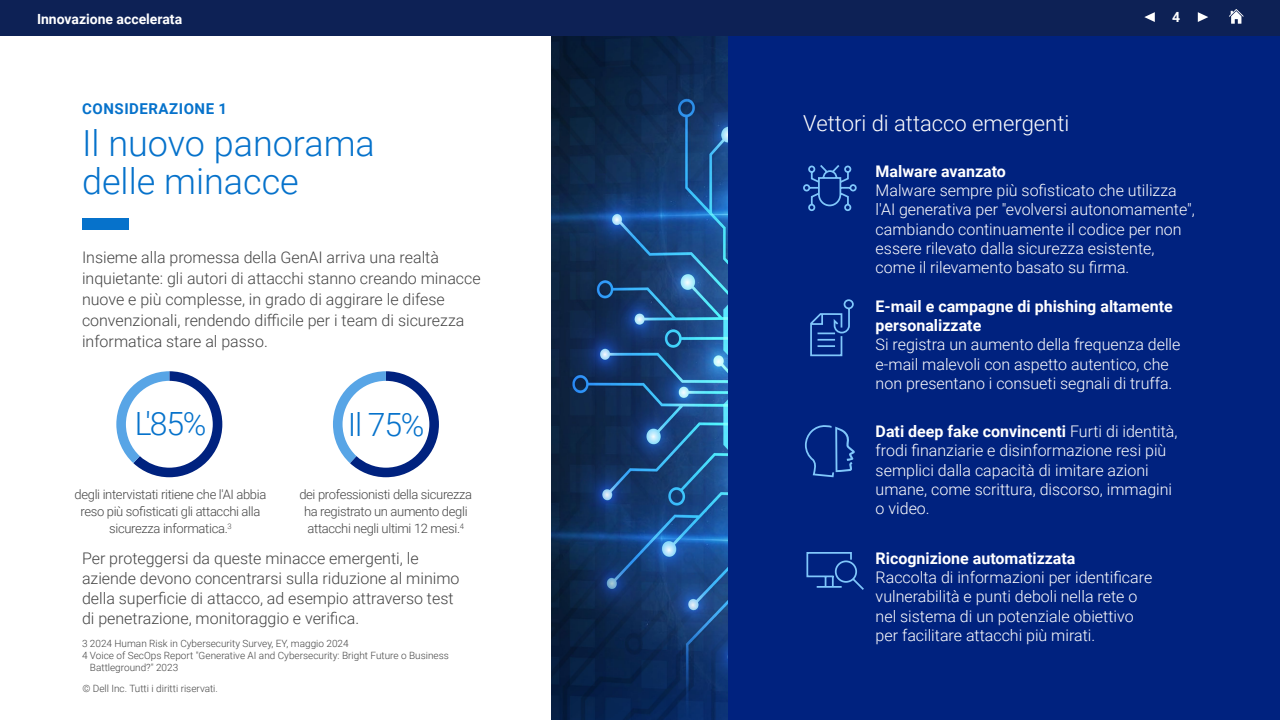
<style>
.page{position:relative;width:1280px;height:720px;background:#fff}
.page>*{position:absolute;margin:0;border:0;box-sizing:border-box;transform-origin:0 0}
.t1{font:300 36px/38px "Roboto";color:#0672cb}
.t2{font:300 32px "Roboto";color:#0672cb}
.t3{font:300 22px "Roboto";color:#fff}
.t4{font:300 16px/19.2px "Roboto";color:#fff}
.t5{font:300 16px/21px "Roboto";color:#444}
.t6{font:700 16px/19.2px "Roboto";color:#fff}
.t7{font:700 15px "Roboto";letter-spacing:.035em;color:#0672cb}
.t8{font:700 14px "Roboto";color:#fff}
.t9{font:300 13px/17px "Roboto";letter-spacing:-.025em;color:#444;text-align:center}
.t10{font:300 10px "Roboto";color:#444}
.s1{font-weight:700}
</style>
<div class="page">
<div style="left:0;top:0;width:1280px;height:36px;background:#0d2155"></div>
<svg style="left:1229px;top:9px;width:15px;height:15px"></svg>
<svg style="left:552px;top:36px;width:176px;height:684px"></svg>
<div style="left:728px;top:36px;width:552px;height:684px;background:#00227f"></div>
<div style="left:82px;top:218px;width:46px;height:12px;background:#0672cb"></div>
<svg style="left:116px;top:371px;width:106px;height:106px"></svg>
<svg style="left:333px;top:371px;width:106px;height:106px"></svg>
<svg style="left:810px;top:299px;width:44px;height:58px"></svg>
<svg style="left:803px;top:165px;width:54px;height:47px"></svg>
<svg style="left:806px;top:552px;width:58px;height:38px"></svg>
<svg style="left:805px;top:425px;width:50px;height:52px"></svg>
<svg style="left:1144px;top:12px;width:11px;height:10px"></svg>
<svg style="left:1198px;top:12px;width:10px;height:10px"></svg>
<p class="t8" style="left:37px;top:9px;width:147px">Innovazione accelerata</p>
<p class="t8" style="left:1172px;top:7px;width:10px">4</p>
<p class="t7" style="left:82px;top:98px;width:146px">CONSIDERAZIONE 1</p>
<h1 class="t1" style="left:82px;top:123px;width:294px">Il nuovo panorama delle minacce</h1>
<p class="t5" style="left:82px;top:247px;width:400px">Insieme alla promessa della GenAI arriva una realtà inquietante: gli autori di attacchi stanno creando minacce nuove e più complesse, in grado di aggirare le difese convenzionali, rendendo difficile per i team di sicurezza informatica stare al passo.</p>
<h2 class="t2" style="left:135px;top:401px;width:73px">L'85%</h2>
<p class="t9" style="left:75px;top:486px;width:193px">degli intervistati ritiene che l'AI abbia reso più sofisticati gli attacchi alla sicurezza informatica.<sup>3</sup></p>
<h2 class="t2" style="left:348px;top:402px;width:78px">Il 75%</h2>
<p class="t9" style="left:299px;top:486px;width:174px">dei professionisti della sicurezza ha registrato un aumento degli attacchi negli ultimi 12 mesi.<sup>4</sup></p>
<p class="t5" style="left:82px;top:547px;width:379px;line-height:20px">Per proteggersi da queste minacce emergenti, le aziende devono concentrarsi sulla riduzione al minimo della superficie di attacco, ad esempio attraverso test di penetrazione, monitoraggio e verifica.</p>
<p class="t10" style="left:82px;top:637px;width:268px">3 2024 Human Risk in Cybersecurity Survey, EY, maggio 2024</p>
<p class="t10" style="left:82px;top:649px;width:368px">4 Voice of SecOps Report "Generative AI and Cybersecurity: Bright Future o Business</p>
<p class="t10" style="left:90px;top:661px;width:90px">Battleground?" 2023</p>
<p class="t10" style="left:82px;top:681px;width:137px">© Dell Inc. Tutti i diritti riservati.</p>
<h3 class="t3" style="left:803px;top:108px;width:268px">Vettori di attacco emergenti</h3>
<p class="t6" style="left:876px;top:161px;width:132px">Malware avanzato</p>
<p class="t4" style="left:876px;top:180px;width:321px">Malware sempre più sofisticato che utilizza l'AI generativa per "evolversi autonomamente", cambiando continuamente il codice per non essere rilevato dalla sicurezza esistente, come il rilevamento basato su firma.</p>
<p class="t6" style="left:876px;top:296px;width:299px">E-mail e campagne di phishing altamente personalizzate</p>
<p class="t4" style="left:876px;top:335px;width:306px">Si registra un aumento della frequenza delle e-mail malevoli con aspetto autentico, che non presentano i consueti segnali di truffa.</p>
<p class="t4" style="left:876px;top:421px;width:303px"><span class="s1">Dati deep fake convincenti</span> Furti di identità, frodi finanziarie e disinformazione resi più semplici dalla capacità di imitare azioni umane, come scrittura, discorso, immagini o video.</p>
<p class="t6" style="left:876px;top:548px;width:201px">Ricognizione automatizzata</p>
<p class="t4" style="left:876px;top:567px;width:278px">Raccolta di informazioni per identificare vulnerabilità e punti deboli nella rete o nel sistema di un potenziale obiettivo per facilitare attacchi più mirati.</p>
</div>
